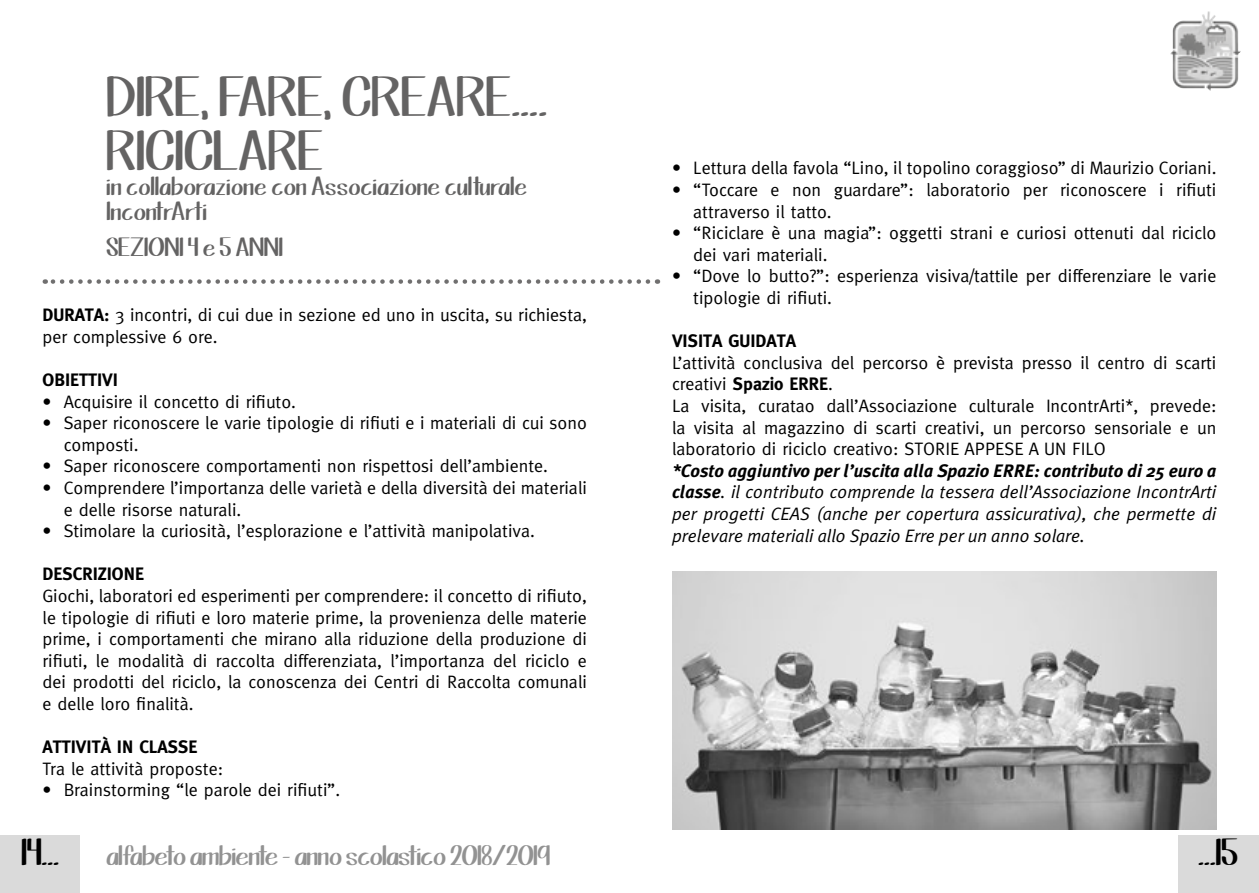
<style>
.page{position:relative;width:1259px;height:893px;background:#fff}
.page>*{position:absolute;margin:0;border:0;box-sizing:border-box;transform-origin:0 0}
.t1{font:45px/54px "KG This Is Not Goodbye";letter-spacing:.02em;color:#646363}
.t2{font:30px "KG This Is Not Goodbye";color:#000}
.t3{font:22.5px "KG This Is Not Goodbye";letter-spacing:-.005em;color:#929292}
.t4{font:21px/25.2px "KG This Is Not Goodbye";letter-spacing:.025em;color:#646363}
.t5{font:18px/21.6px "Meta";color:#000}
.t6{font:italic 18px/21.6px "Meta Plus Normal";color:#000;text-align:justify}
.t7{font:italic 700 18px "Meta Plus";color:#000}
.t8{font:700 18px "Meta";color:#000}
.s1{font-weight:700}
.s2{font-family:"Meta Plus";font-weight:700}
</style>
<div class="page">
<div style="left:0;top:836px;width:80px;height:57px;background:#dadada"></div>
<div style="left:1179px;top:836px;width:80px;height:57px;background:#dadada"></div>
<img style="left:1170px;top:11px;width:70px;height:80px">
<svg style="left:45px;top:279px;width:603px;height:5px"></svg>
<img style="left:672px;top:572px;width:544px;height:257px">
<h1 class="t1" style="left:106px;top:71px;width:442px">DIRE, FARE, CREARE….<br>RICICLARE</h1>
<p class="t4" style="left:106px;top:174px;width:422px">in collaborazione con Associazione culturale<br>IncontrArti</p>
<p class="t4" style="left:106px;top:235px;width:178px">SEZIONI 4 e 5 ANNI</p>
<p class="t5" style="left:43px;top:304px;width:546px"><span class="s1">DURATA:</span> 3 incontri, di cui due in sezione ed uno in uscita, su richiesta, per complessive 6 ore.</p>
<p class="t8" style="left:43px;top:369px;width:77px">OBIETTIVI</p>
<p class="t5" style="left:43px;top:390px;width:255px">• Acquisire il concetto di rifiuto.</p>
<p class="t5" style="left:64px;top:412px;width:524px;text-indent:-21px">• Saper riconoscere le varie tipologie di rifiuti e i materiali di cui sono composti.</p>
<p class="t5" style="left:43px;top:455px;width:507px">• Saper riconoscere comportamenti non rispettosi dell’ambiente.</p>
<p class="t5" style="left:64px;top:477px;width:524px;text-indent:-21px">• Comprendere l’importanza delle varietà e della diversità dei materiali e delle risorse naturali.</p>
<p class="t5" style="left:43px;top:520px;width:494px">• Stimolare la curiosità, l’esplorazione e l’attività manipolativa.</p>
<p class="t8" style="left:43px;top:564px;width:103px">DESCRIZIONE</p>
<p class="t5" style="left:43px;top:585px;width:546px;text-align:justify">Giochi, laboratori ed esperimenti per comprendere: il concetto di rifiuto, le tipologie di rifiuti e loro materie prime, la provenienza delle materie prime, i comportamenti che mirano alla riduzione della produzione di rifiuti, le modalità di raccolta differenziata, l’importanza del riciclo e dei prodotti del riciclo, la conoscenza dei Centri di Raccolta comunali e delle loro finalità.</p>
<p class="t8" style="left:43px;top:736px;width:156px">ATTIVITÀ IN CLASSE</p>
<p class="t5" style="left:43px;top:757px;width:182px">Tra le attività proposte:</p>
<p class="t5" style="left:43px;top:779px;width:299px">• Brainstorming “le parole dei rifiuti”.</p>
<p class="t5" style="left:672px;top:157px;width:546px">• Lettura della favola “Lino, il topolino coraggioso” di Maurizio Coriani.</p>
<p class="t5" style="left:693px;top:179px;width:524px;text-indent:-21px">• “Toccare e non guardare”: laboratorio per riconoscere i rifiuti attraverso il tatto.</p>
<p class="t5" style="left:693px;top:222px;width:524px;text-indent:-21px">• “Riciclare è una magia”: oggetti strani e curiosi ottenuti dal riciclo dei vari materiali.</p>
<p class="t5" style="left:693px;top:265px;width:524px;text-indent:-21px">• “Dove lo butto?”: esperienza visiva/tattile per differenziare le varie tipologie di rifiuti.</p>
<p class="t8" style="left:672px;top:330px;width:125px">VISITA GUIDATA</p>
<p class="t5" style="left:672px;top:351px;width:546px">L’attività conclusiva del percorso è prevista presso il centro di scarti creativi <span class="s1">Spazio ERRE</span>.<br>La visita, curatao dall’Associazione culturale IncontrArti*, prevede: la visita al magazzino di scarti creativi, un percorso sensoriale e un laboratorio di riciclo creativo: STORIE APPESE A UN FILO</p>
<p class="t7" style="left:672px;top:460px;width:546px">*Costo aggiuntivo per l’uscita alla Spazio ERRE: contributo di 25 euro a</p>
<p class="t6" style="left:672px;top:481px;width:546px"><span class="s2">classe</span>. il contributo comprende la tessera dell’Associazione IncontrArti per progetti CEAS (anche per copertura assicurativa), che permette di prelevare materiali allo Spazio Erre per un anno solare.</p>
<h2 class="t2" style="left:21px;top:830px;width:39px">14…</h2>
<p class="t3" style="left:106px;top:838px;width:445px">alfabeto ambiente - anno scolastico 2018/2019</p>
<h2 class="t2" style="left:1198px;top:830px;width:41px">…15</h2>
</div>
